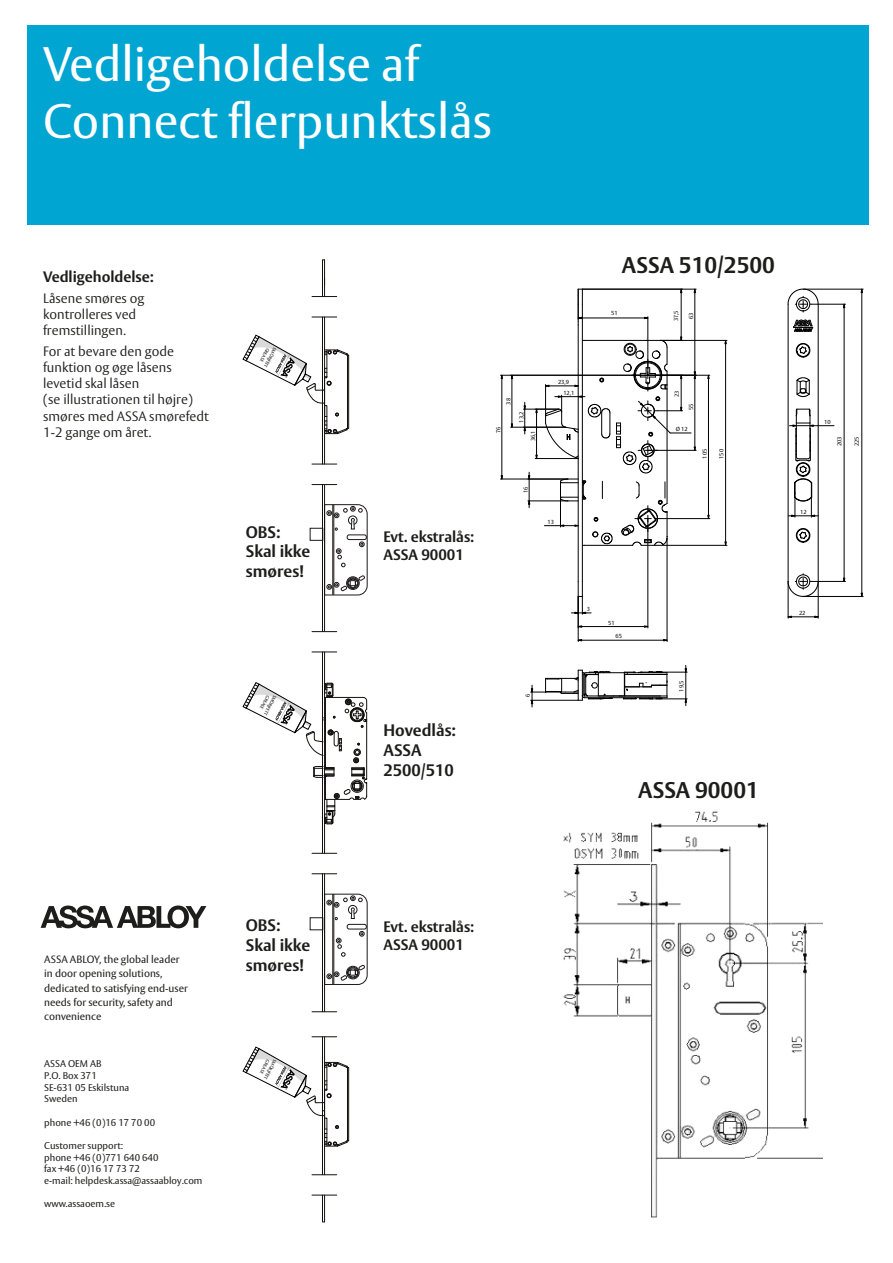
<style>
.page{position:relative;width:893px;height:1263px;background:#fff}
.page>*{position:absolute;margin:0;border:0;box-sizing:border-box;transform-origin:0 0}
.t1{font:48px/57px "ASSA Vesta";color:#fff}
.t2{font:700 22.5px "ASSA Vesta";color:#1d1d1b}
.t3{font:700 16.5px/19.8px "ASSA Vesta";color:#1d1d1b}
.t4{font:700 15px/18px "ASSA Vesta";color:#1d1d1b}
.t5{font:300 13.5px/16.2px "ASSA Vesta";color:#1d1d1b}
.t6{font:10.5px/14.2px "ASSA Vesta";color:#1d1d1b}
.t7{font:9.75px/11.7px "ASSA Vesta";color:#1d1d1b}
.t8{font:5.85px/11.4px "ASSA Vesta";color:#000}
.t9{font:4.5px "ASSA Vesta";color:#000}
</style>
<div class="page">
<div style="left:27px;top:26px;width:841px;height:199px;background:#00a5d2"></div>
<hr style="left:788px;top:304px;width:1px;height:277px;background:#000">
<hr style="left:818px;top:304px;width:1px;height:277px;background:#000">
<svg style="left:793px;top:319px;width:20px;height:13px"></svg>
<svg style="left:796px;top:377px;width:14px;height:20px"></svg>
<svg style="left:796px;top:528px;width:14px;height:15px"></svg>
<svg style="left:796px;top:343px;width:14px;height:15px"></svg>
<svg style="left:787px;top:574px;width:32px;height:23px"></svg>
<svg style="left:787px;top:289px;width:32px;height:23px"></svg>
<hr style="left:811px;top:581px;width:34px;height:1px;background:#000">
<hr style="left:811px;top:304px;width:34px;height:1px;background:#000">
<hr style="left:844px;top:304px;width:1px;height:277px;background:#000">
<hr style="left:788px;top:581px;width:1px;height:37px;background:#000">
<hr style="left:818px;top:581px;width:1px;height:37px;background:#000">
<hr style="left:788px;top:617px;width:30px;height:1px;background:#000">
<hr style="left:803px;top:596px;width:60px;height:1px;background:#000">
<hr style="left:803px;top:289px;width:60px;height:1px;background:#000">
<hr style="left:861px;top:289px;width:1px;height:307px;background:#000">
<svg style="left:787px;top:615px;width:5px;height:3px"></svg>
<svg style="left:814px;top:615px;width:5px;height:3px"></svg>
<svg style="left:788px;top:408px;width:46px;height:109px"></svg>
<svg style="left:579px;top:289px;width:4px;height:15px"></svg>
<hr style="left:582px;top:304px;width:1px;height:277px;background:#000">
<hr style="left:578px;top:304px;width:1px;height:277px;background:#000">
<hr style="left:512px;top:375px;width:1px;height:52px;background:#000">
<hr style="left:511px;top:427px;width:55px;height:1px;background:#000">
<hr style="left:648px;top:519px;width:1px;height:109px;background:#000">
<hr style="left:578px;top:626px;width:70px;height:1px;background:#000">
<hr style="left:695px;top:289px;width:1px;height:86px;background:#000">
<hr style="left:582px;top:289px;width:114px;height:1px;background:#000">
<hr style="left:578px;top:318px;width:70px;height:1px;background:#000">
<hr style="left:648px;top:317px;width:1px;height:58px;background:#000">
<hr style="left:578px;top:289px;width:1px;height:30px;background:#000">
<hr style="left:578px;top:596px;width:1px;height:46px;background:#000">
<hr style="left:667px;top:538px;width:1px;height:104px;background:#000">
<hr style="left:502px;top:375px;width:1px;height:104px;background:#000">
<hr style="left:500px;top:375px;width:148px;height:1px;background:#000">
<hr style="left:500px;top:479px;width:68px;height:1px;background:#000">
<hr style="left:725px;top:340px;width:1px;height:205px;background:#000">
<hr style="left:660px;top:340px;width:67px;height:1px;background:#000">
<hr style="left:655px;top:545px;width:72px;height:1px;background:#000">
<hr style="left:661px;top:518px;width:49px;height:1px;background:#000">
<hr style="left:648px;top:375px;width:62px;height:1px;background:#000">
<hr style="left:708px;top:375px;width:1px;height:144px;background:#000">
<hr style="left:681px;top:289px;width:1px;height:51px;background:#000">
<hr style="left:578px;top:640px;width:89px;height:1px;background:#000">
<svg style="left:578px;top:317px;width:4px;height:9px"></svg>
<svg style="left:571px;top:581px;width:20px;height:33px"></svg>
<svg style="left:523px;top:336px;width:173px;height:210px"></svg>
<hr style="left:652px;top:699px;width:35px;height:1px;background:#000">
<hr style="left:654px;top:672px;width:33px;height:1px;background:#000">
<svg style="left:531px;top:670px;width:137px;height:37px"></svg>
<svg style="left:684px;top:665px;width:3px;height:41px"></svg>
<img style="left:563px;top:811px;width:260px;height:407px">
<svg style="left:41px;top:905px;width:165px;height:23px"></svg>
<svg style="left:325px;top:504px;width:43px;height:91px"></svg>
<div style="left:310px;top:528px;width:13px;height:12px;border:1px solid #1d191a"></div>
<div style="left:310px;top:917px;width:13px;height:13px;border:1px solid #1d191a"></div>
<hr style="left:324px;top:874px;width:1px;height:138px;background:#13120e">
<hr style="left:324px;top:652px;width:1px;height:201px;background:#13120e">
<hr style="left:324px;top:485px;width:1px;height:147px;background:#13120e">
<hr style="left:322px;top:874px;width:1px;height:138px;background:#13120e">
<hr style="left:322px;top:652px;width:1px;height:201px;background:#13120e">
<hr style="left:322px;top:485px;width:1px;height:147px;background:#13120e">
<svg style="left:312px;top:631px;width:25px;height:1px"></svg>
<svg style="left:312px;top:652px;width:25px;height:1px"></svg>
<svg style="left:312px;top:1011px;width:25px;height:1px"></svg>
<svg style="left:312px;top:853px;width:25px;height:1px"></svg>
<svg style="left:312px;top:873px;width:25px;height:1px"></svg>
<svg style="left:312px;top:484px;width:25px;height:1px"></svg>
<svg style="left:323px;top:887px;width:45px;height:98px"></svg>
<hr style="left:324px;top:1037px;width:1px;height:138px;background:#13120e">
<hr style="left:322px;top:1037px;width:1px;height:138px;background:#13120e">
<svg style="left:312px;top:1036px;width:25px;height:1px"></svg>
<svg style="left:312px;top:1195px;width:25px;height:28px"></svg>
<svg style="left:312px;top:1174px;width:25px;height:1px"></svg>
<hr style="left:324px;top:317px;width:1px;height:147px;background:#13120e">
<hr style="left:322px;top:317px;width:1px;height:147px;background:#13120e">
<svg style="left:312px;top:464px;width:25px;height:1px"></svg>
<hr style="left:322px;top:260px;width:1px;height:37px;background:#13120e">
<hr style="left:324px;top:260px;width:1px;height:37px;background:#13120e">
<svg style="left:312px;top:317px;width:25px;height:1px"></svg>
<svg style="left:312px;top:296px;width:25px;height:1px"></svg>
<svg style="left:242px;top:682px;width:125px;height:143px"></svg>
<svg style="left:242px;top:335px;width:107px;height:99px"></svg>
<svg style="left:242px;top:1046px;width:107px;height:101px"></svg>
<h1 class="t1" style="left:43px;top:37px;width:450px">Vedligeholdelse af<br>Connect flerpunktslås</h1>
<h3 class="t4" style="left:43px;top:269px;width:112px">Vedligeholdelse:</h3>
<h3 class="t5" style="left:43px;top:291px;width:103px">Låsene smøres og kontrolleres ved fremstillingen.</h3>
<h3 class="t5" style="left:43px;top:343px;width:167px">For at bevare den gode funktion og øge låsens levetid skal låsen<br>(se illustrationen til højre) smøres med ASSA smørefedt<br>1-2 gange om året.</h3>
<p class="t9" style="left:278px;top:349px;width:23px;rotate:118deg">SMÖRJFETT</p>
<p class="t9" style="left:271px;top:349px;width:16px;rotate:118deg">GREASE</p>
<h3 class="t3" style="left:246px;top:522px;width:66px">OBS:<br>Skal ikke smøres!</h3>
<p class="t9" style="left:278px;top:697px;width:23px;rotate:118deg">SMÖRJFETT</p>
<p class="t9" style="left:271px;top:697px;width:16px;rotate:118deg">GREASE</p>
<h2 class="t2" style="left:622px;top:252px;width:155px">ASSA 510/2500</h2>
<p class="t8" style="left:611px;top:307px;width:8px">51</p>
<p class="t8" style="left:670px;top:321px;width:12px;rotate:-90deg">37,5</p>
<p class="t8" style="left:686px;top:319px;width:8px;rotate:-90deg">63</p>
<h3 class="t4" style="left:383px;top:528px;width:92px">Evt. ekstralås:<br>ASSA 90001</h3>
<h3 class="t3" style="left:383px;top:721px;width:74px">Hovedlås:<br>ASSA<br>2500/510</h3>
<p class="t8" style="left:503px;top:405px;width:8px;rotate:-90deg">38</p>
<p class="t8" style="left:493px;top:433px;width:8px;rotate:-90deg">76</p>
<p class="t8" style="left:516px;top:422px;width:12px;rotate:-90deg">13,2</p>
<p class="t8" style="left:528px;top:441px;width:12px;rotate:-90deg">36,1</p>
<p class="t8" style="left:563px;top:376px;width:12px;text-indent:-5px">23,9<br>12,1</p>
<p class="t8" style="left:520px;top:493px;width:8px;rotate:-90deg">16</p>
<p class="t8" style="left:547px;top:516px;width:8px">13</p>
<p class="t8" style="left:522px;top:697px;width:5px;rotate:-90deg">6</p>
<p class="t8" style="left:587px;top:603px;width:5px">3</p>
<p class="t8" style="left:608px;top:617px;width:8px">51</p>
<p class="t8" style="left:615px;top:631px;width:8px">65</p>
<p class="t8" style="left:671px;top:397px;width:8px;rotate:-90deg">23</p>
<p class="t8" style="left:686px;top:410px;width:8px;rotate:-90deg">55</p>
<p class="t8" style="left:676px;top:424px;width:13px">Ø 12</p>
<p class="t8" style="left:699px;top:458px;width:11px;rotate:-90deg">105</p>
<p class="t8" style="left:716px;top:459px;width:11px;rotate:-90deg">150</p>
<p class="t8" style="left:676px;top:691px;width:12px;rotate:-90deg">19,5</p>
<h2 class="t2" style="left:638px;top:777px;width:122px">ASSA 90001</h2>
<p class="t8" style="left:824px;top:416px;width:8px">10</p>
<p class="t8" style="left:834px;top:446px;width:11px;rotate:-90deg">203</p>
<p class="t8" style="left:851px;top:446px;width:11px;rotate:-90deg">225</p>
<p class="t8" style="left:800px;top:507px;width:8px">12</p>
<p class="t8" style="left:799px;top:607px;width:8px">22</p>
<p class="t6" style="left:44px;top:953px;width:145px">ASSA ABLOY, the global leader in door opening solutions, dedicated to satisfying end-user needs for security, safety and convenience</p>
<p class="t7" style="left:44px;top:1058px;width:87px">ASSA OEM AB<br>P.O. Box 371<br>SE-631 05 Eskilstuna<br>Sweden</p>
<p class="t7" style="left:44px;top:1117px;width:112px">phone +46 (0)16 17 70 00</p>
<p class="t7" style="left:44px;top:1140px;width:160px">Customer support:<br>phone +46 (0)771 640 640<br>fax +46 (0)16 17 73 72<br>e-mail: helpdesk.assa@assaabloy.com</p>
<p class="t7" style="left:44px;top:1198px;width:72px">www.assaoem.se</p>
<h3 class="t3" style="left:246px;top:916px;width:66px">OBS:<br>Skal ikke smøres!</h3>
<p class="t9" style="left:278px;top:1061px;width:23px;rotate:118deg">SMÖRJFETT</p>
<p class="t9" style="left:271px;top:1061px;width:16px;rotate:118deg">GREASE</p>
<h3 class="t4" style="left:383px;top:918px;width:92px">Evt. ekstralås:<br>ASSA 90001</h3>
</div>
